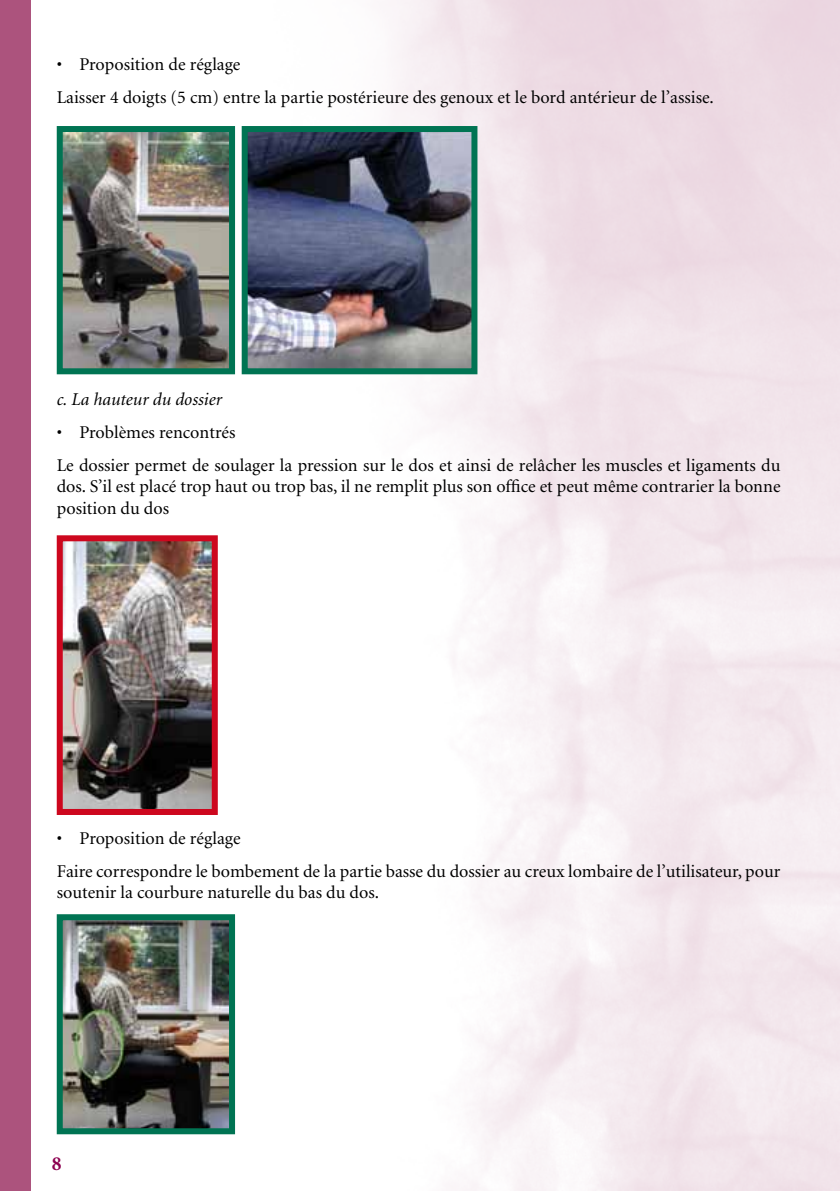
<style>
.page{position:relative;width:840px;height:1191px;background:#fff}
.page>*{position:absolute;margin:0;border:0;box-sizing:border-box;transform-origin:0 0}
.t1{font:700 20px "Minion";color:#8d0051}
.t2{font:18px/33px "Minion";color:#000}
.t3{font:italic 18px "Minion";color:#000}
</style>
<div class="page">
<div style="left:0;top:0;width:31px;height:1191px;background:#ac537d"></div>
<img style="left:64px;top:133px;width:164px;height:234px">
<div style="left:57px;top:126px;width:178px;height:248px;border:6px solid #007453"></div>
<img style="left:64px;top:921px;width:164px;height:206px">
<div style="left:57px;top:914px;width:178px;height:220px;border:6px solid #007453"></div>
<img style="left:248px;top:133px;width:222px;height:234px">
<div style="left:241px;top:126px;width:236px;height:248px;border:6px solid #007453"></div>
<img style="left:64px;top:542px;width:147px;height:266px">
<div style="left:57px;top:535px;width:161px;height:280px;border:6px solid #cd071e"></div>
<p class="t2" style="left:57px;top:49px;width:658px">• Proposition de réglage<br>Laisser 4 doigts (5 cm) entre la partie postérieure des genoux et le bord antérieur de l’assise.</p>
<p class="t3" style="left:57px;top:390px;width:167px">c. La hauteur du dossier</p>
<p class="t2" style="left:57px;top:416px;width:724px">• Problèmes rencontrés<br>Le dossier permet de soulager la pression sur le dos et ainsi de relâcher les muscles et ligaments du</p>
<p class="t2" style="left:57px;top:476px;width:724px;line-height:21.6px">dos. S’il est placé trop haut ou trop bas, il ne remplit plus son office et peut même contrarier la bonne position du dos</p>
<p class="t2" style="left:57px;top:822px;width:724px">• Proposition de réglage<br>Faire correspondre le bombement de la partie basse du dossier au creux lombaire de l’utilisateur, pour</p>
<p class="t2" style="left:57px;top:876px;width:323px">soutenir la courbure naturelle du bas du dos.</p>
<p class="t1" style="left:52px;top:1153px;width:11px">8</p>
</div>
